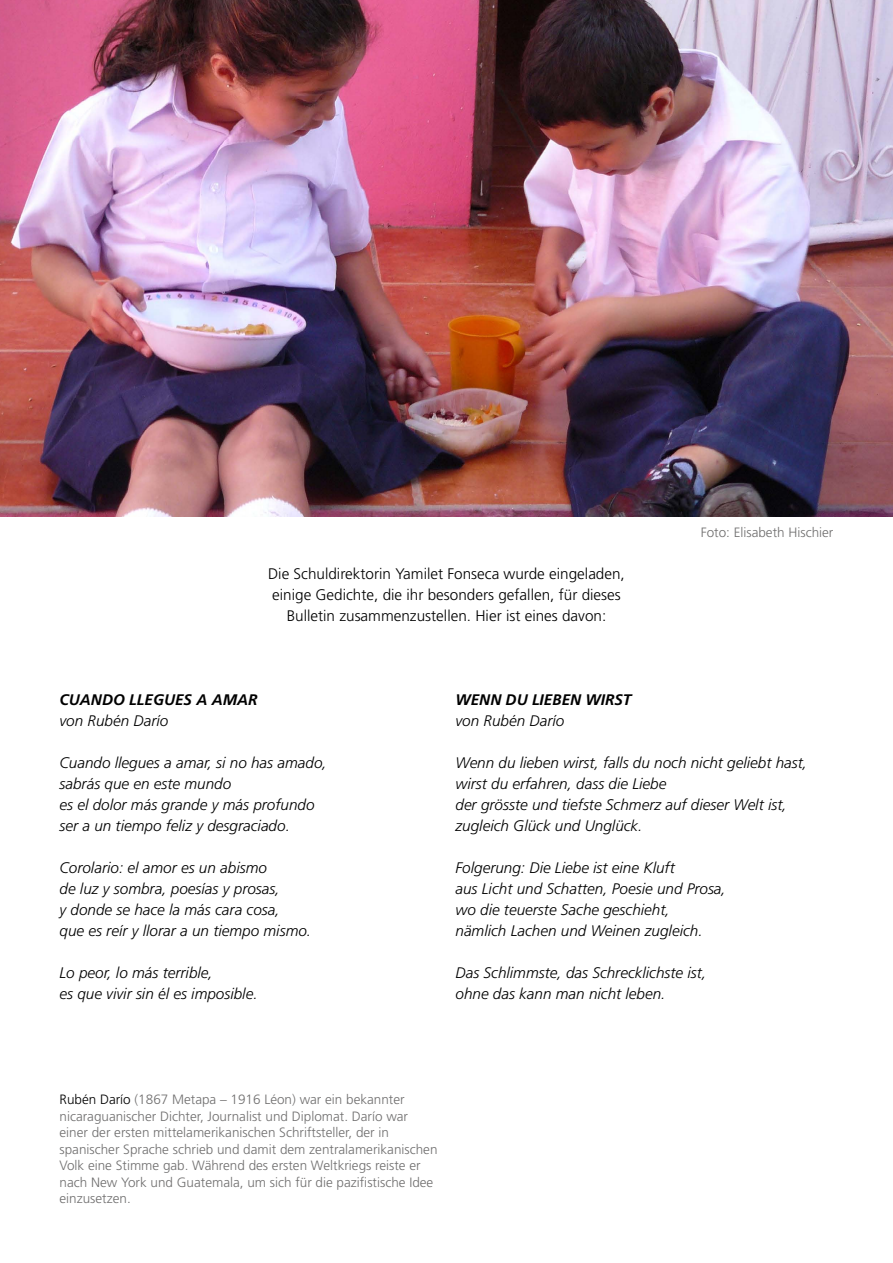
<style>
.page{position:relative;width:893px;height:1263px;background:#fff}
.page>*{position:absolute;margin:0;border:0;box-sizing:border-box;transform-origin:0 0}
.t1{font:italic 300 15.3px/21px "Frutiger LT Std";color:#000}
.t2{font:300 15.3px/21px "Frutiger LT Std";color:#000;text-align:center}
.t3{font:italic 700 15.3px "Frutiger LT Std";color:#000}
.t4{font:300 13.5px/16.5px "Frutiger LT Std";color:#706f6f}
.s1{color:#000}
</style>
<div class="page">
<img style="left:0;top:0;width:893px;height:516px">
<p class="t2" style="left:268px;top:563px;width:358px">Die Schuldirektorin Yamilet Fonseca wurde eingeladen, einige Gedichte, die ihr besonders gefallen, für dieses<br>Bulletin zusammenzustellen. Hier ist eines davon:</p>
<p class="t4" style="left:701px;top:524px;width:134px">Foto: Elisabeth Hischier</p>
<p class="t3" style="left:60px;top:691px;width:200px">CUANDO LLEGUES A AMAR</p>
<p class="t1" style="left:60px;top:710px;width:110px">von Rubén Darío</p>
<p class="t1" style="left:60px;top:752px;width:269px">Cuando llegues a amar, si no has amado, sabrás que en este mundo<br>es el dolor más grande y más profundo ser a un tiempo feliz y desgraciado.</p>
<p class="t1" style="left:60px;top:857px;width:253px">Corolario: el amor es un abismo<br>de luz y sombra, poesías y prosas,<br>y donde se hace la más cara cosa,<br>que es reír y llorar a un tiempo mismo.</p>
<p class="t1" style="left:60px;top:962px;width:200px">Lo peor, lo más terrible,<br>es que vivir sin él es imposible.</p>
<p class="t3" style="left:455px;top:691px;width:177px">WENN DU LIEBEN WIRST</p>
<p class="t1" style="left:455px;top:710px;width:110px">von Rubén Darío</p>
<p class="t1" style="left:455px;top:752px;width:353px">Wenn du lieben wirst, falls du noch nicht geliebt hast, wirst du erfahren, dass die Liebe<br>der grösste und tiefste Schmerz auf dieser Welt ist, zugleich Glück und Unglück.</p>
<p class="t1" style="left:455px;top:857px;width:272px">Folgerung: Die Liebe ist eine Kluft<br>aus Licht und Schatten, Poesie und Prosa, wo die teuerste Sache geschieht,<br>nämlich Lachen und Weinen zugleich.</p>
<p class="t1" style="left:455px;top:962px;width:252px">Das Schlimmste, das Schrecklichste ist, ohne das kann man nicht leben.</p>
<p class="t4" style="left:60px;top:1091px;width:379px"><span class="s1">Rubén Darío</span> (1867 Metapa – 1916 Léon) war ein bekannter nicaraguanischer Dichter, Journalist und Diplomat. Darío war einer der ersten mittelamerikanischen Schriftsteller, der in spanischer Sprache schrieb und damit dem zentralamerikanischen Volk eine Stimme gab. Während des ersten Weltkriegs reiste er nach New York und Guatemala, um sich für die pazifistische Idee einzusetzen.</p>
</div>
